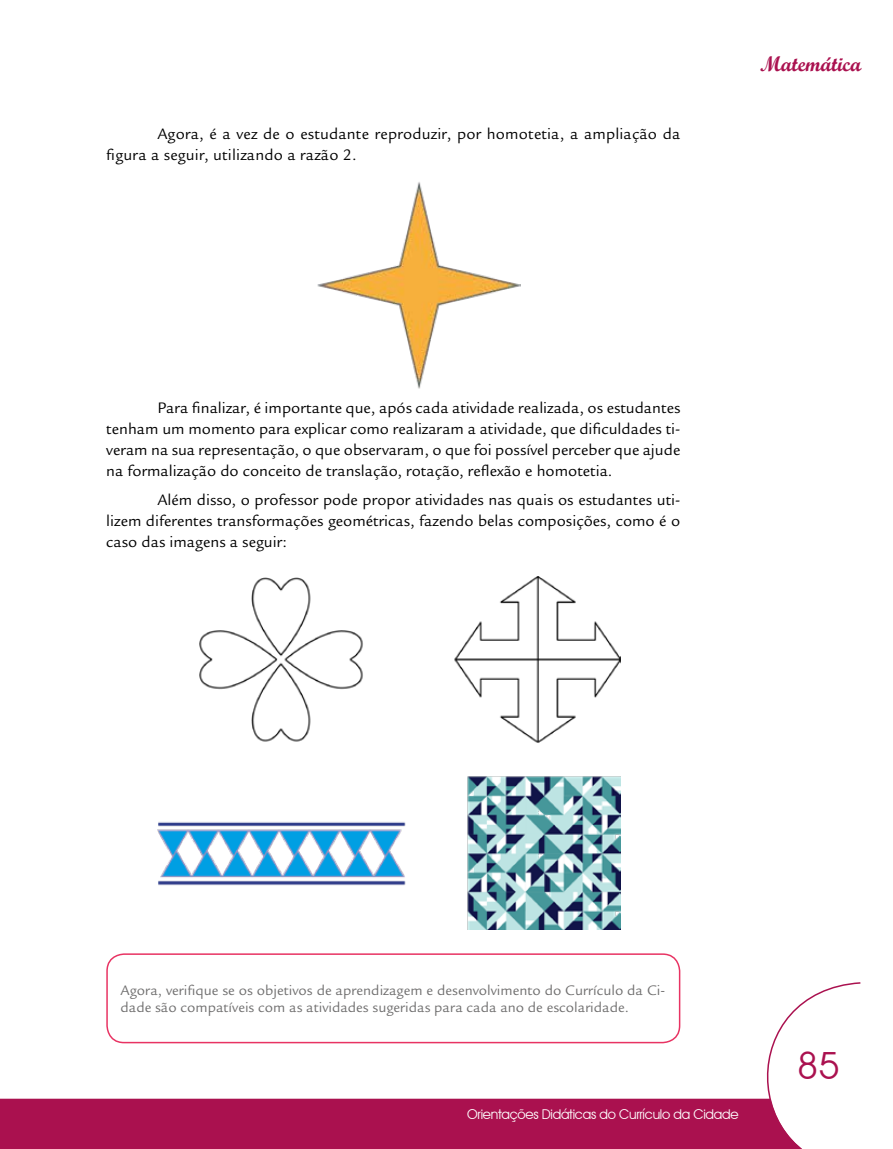
<style>
.page{position:relative;width:893px;height:1149px;background:#fff}
.page>*{position:absolute;margin:0;border:0;box-sizing:border-box;transform-origin:0 0}
.t1{font:37.5px "Avant Garde IT Cby BT";color:#aa114f}
.t2{font:21px "Script MT Bold";color:#aa114f}
.t3{font:16.5px/21px "Legacy Sans Std";color:#000;text-align:justify}
.t4{font:15px/16.5px "Legacy Sans Std";color:#706f6f}
.t5{font:13.5px "Avant Garde IT Cby BT";letter-spacing:-.02em;color:#fff}
</style>
<div class="page">
<div style="left:0;top:1098px;width:736px;height:50px;background:#aa114f"></div>
<svg style="left:736px;top:982px;width:125px;height:166px"></svg>
<img style="left:318px;top:182px;width:202px;height:206px">
<img style="left:157px;top:576px;width:464px;height:353px">
<div style="left:106px;top:953px;width:574px;height:89px;border:2px solid #e83363;border-radius:17px"></div>
<p class="t3" style="left:106px;top:123px;width:576px;text-indent:51px">Agora, é a vez de o estudante reproduzir, por homotetia, a ampliação da figura a seguir, utilizando a razão 2.</p>
<p class="t2" style="left:760px;top:51px;width:103px">Matemática</p>
<p class="t3" style="left:106px;top:397px;width:576px;text-indent:51px">Para finalizar, é importante que, após cada atividade realizada, os estudantes tenham um momento para explicar como realizaram a atividade, que dificuldades ti&shy;veram na sua representação, o que observaram, o que foi possível perceber que ajude na formalização do conceito de translação, rotação, reflexão e homotetia.</p>
<p class="t3" style="left:106px;top:489px;width:575px;text-indent:51px">Além disso, o professor pode propor atividades nas quais os estudantes uti&shy;lizem diferentes transformações geométricas, fazendo belas composições, como é o caso das imagens a seguir:</p>
<p class="t4" style="left:121px;top:982px;width:546px">Agora, verifique se os objetivos de aprendizagem e desenvolvimento do Currículo da Ci&shy;dade são compatíveis com as atividades sugeridas para cada ano de escolaridade.</p>
<p class="t5" style="left:467px;top:1105px;width:273px">Orientações Didáticas do Currículo da Cidade</p>
<h1 class="t1" style="left:797px;top:1042px;width:44px">85</h1>
</div>
